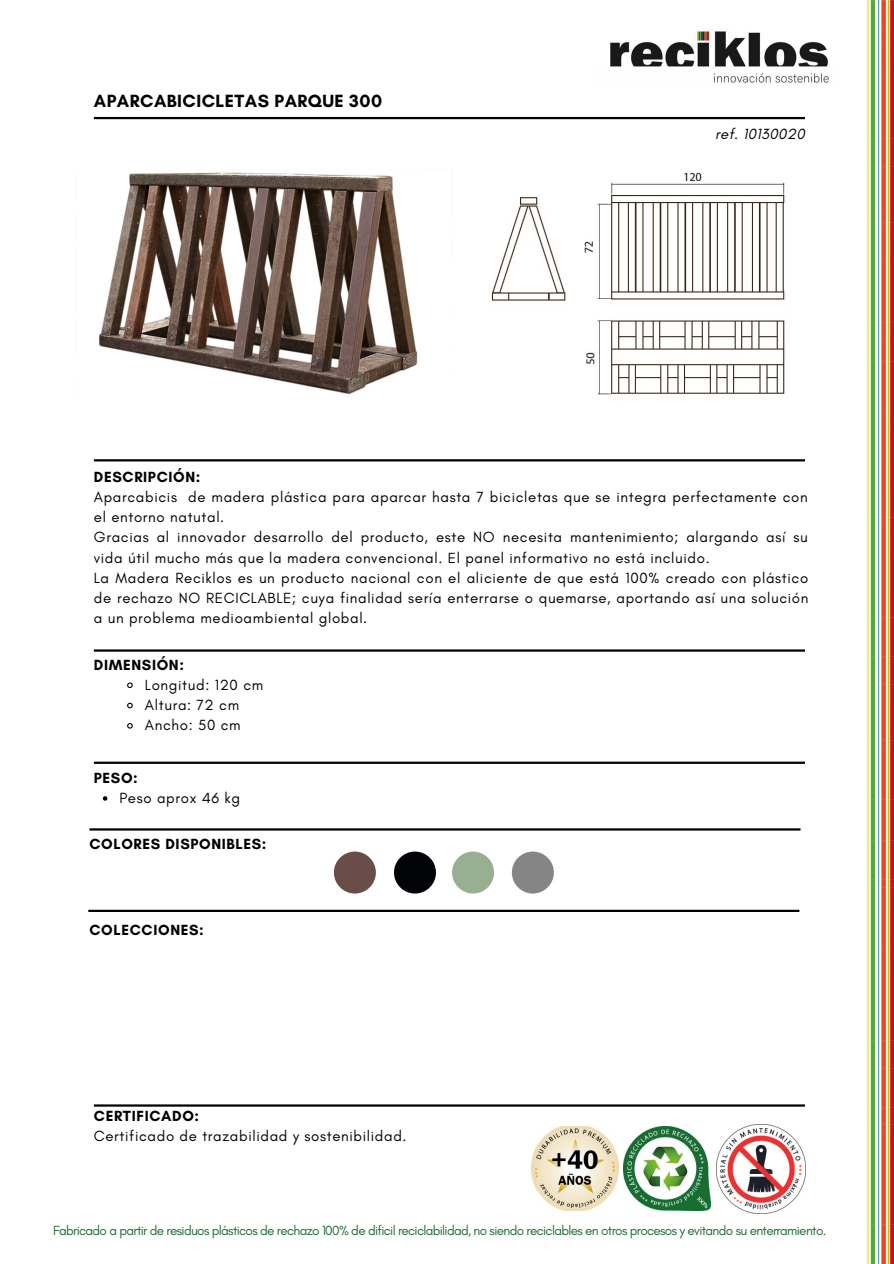
<style>
.page{position:relative;width:894px;height:1264px;background:#fff}
.page>*{position:absolute;margin:0;border:0;box-sizing:border-box;transform-origin:0 0}
.t1{font:700 18px "Glacial Indifference";letter-spacing:.025em;color:#000}
.t2{font:15px/20.2px "Glacial Indifference";letter-spacing:.045em;color:#000}
.t3{font:700 15px "Glacial Indifference";letter-spacing:.045em;color:#000}
.t4{font:italic 15px "Glacial Indifference";letter-spacing:.025em;color:#000}
.t5{font:13.5px "Glacial Indifference";letter-spacing:-.05em;color:#1d6e32}
</style>
<div class="page">
<img style="left:610px;top:31px;width:219px;height:52px">
<img style="left:867px;top:0;width:26px;height:41px">
<img style="left:867px;top:41px;width:26px;height:39px">
<img style="left:867px;top:80px;width:26px;height:41px">
<img style="left:867px;top:121px;width:26px;height:26px">
<img style="left:867px;top:147px;width:26px;height:40px">
<img style="left:867px;top:187px;width:26px;height:36px">
<img style="left:867px;top:223px;width:26px;height:41px">
<img style="left:867px;top:264px;width:26px;height:39px">
<img style="left:867px;top:303px;width:26px;height:40px">
<img style="left:867px;top:343px;width:26px;height:27px">
<img style="left:867px;top:370px;width:26px;height:40px">
<img style="left:867px;top:410px;width:26px;height:15px">
<img style="left:867px;top:425px;width:26px;height:39px">
<img style="left:867px;top:464px;width:26px;height:40px">
<img style="left:867px;top:504px;width:26px;height:14px">
<img style="left:867px;top:518px;width:26px;height:41px">
<img style="left:867px;top:559px;width:26px;height:79px">
<img style="left:867px;top:638px;width:26px;height:27px">
<img style="left:867px;top:665px;width:26px;height:40px">
<img style="left:867px;top:705px;width:26px;height:35px">
<img style="left:867px;top:740px;width:26px;height:41px">
<img style="left:867px;top:781px;width:26px;height:80px">
<img style="left:867px;top:861px;width:26px;height:27px">
<img style="left:867px;top:888px;width:26px;height:40px">
<img style="left:867px;top:928px;width:26px;height:15px">
<img style="left:867px;top:943px;width:26px;height:79px">
<img style="left:867px;top:1022px;width:26px;height:27px">
<img style="left:867px;top:1049px;width:26px;height:40px">
<img style="left:867px;top:1089px;width:26px;height:35px">
<img style="left:867px;top:1124px;width:26px;height:41px">
<img style="left:867px;top:1165px;width:26px;height:80px">
<img style="left:867px;top:1245px;width:26px;height:18px">
<hr style="left:94px;top:459px;width:710px;height:2px;background:#000">
<hr style="left:94px;top:649px;width:710px;height:2px;background:#000">
<hr style="left:94px;top:761px;width:710px;height:3px;background:#000">
<svg style="left:394px;top:866px;width:42px;height:28px"></svg>
<div style="left:394px;top:851px;width:42px;height:42px;background:#020307;border-radius:50%"></div>
<svg style="left:452px;top:866px;width:42px;height:28px"></svg>
<div style="left:452px;top:851px;width:42px;height:42px;background:#98af92;border-radius:50%"></div>
<svg style="left:333px;top:866px;width:43px;height:28px"></svg>
<div style="left:334px;top:851px;width:42px;height:42px;background:#684d49;border-radius:50%"></div>
<svg style="left:521px;top:853px;width:33px;height:41px"></svg>
<div style="left:511px;top:851px;width:42px;height:42px;background:#848584;border-radius:50%"></div>
<hr style="left:88px;top:909px;width:711px;height:3px;background:#000">
<hr style="left:89px;top:828px;width:711px;height:2px;background:#000">
<hr style="left:94px;top:1104px;width:710px;height:2px;background:#000">
<hr style="left:94px;top:117px;width:710px;height:2px;background:#000">
<img style="left:623px;top:1126px;width:87px;height:84px">
<img style="left:716px;top:1124px;width:89px;height:89px">
<img style="left:99px;top:172px;width:319px;height:222px">
<img style="left:531px;top:1126px;width:87px;height:84px">
<img style="left:491px;top:172px;width:294px;height:223px">
<svg style="left:127px;top:682px;width:6px;height:7px"></svg>
<svg style="left:127px;top:702px;width:6px;height:7px"></svg>
<svg style="left:127px;top:723px;width:6px;height:6px"></svg>
<svg style="left:103px;top:796px;width:4px;height:4px"></svg>
<p class="t1" style="left:94px;top:90px;width:290px">APARCABICICLETAS PARQUE 300</p>
<p class="t4" style="left:715px;top:125px;width:91px">ref. 10130020</p>
<p class="t3" style="left:94px;top:467px;width:108px">DESCRIPCIÓN:</p>
<p class="t2" style="left:94px;top:486px;width:716px">Aparcabicis de madera plástica para aparcar hasta 7 bicicletas que se integra perfectamente con el entorno natutal.<br>Gracias al innovador desarrollo del producto, este NO necesita mantenimiento; alargando así su vida útil mucho más que la madera convencional. El panel informativo no está incluido.<br>La Madera Reciklos es un producto nacional con el aliciente de que está 100% creado con plástico de rechazo NO RECICLABLE; cuya finalidad sería enterrarse o quemarse, aportando así una solución a un problema medioambiental global.</p>
<p class="t3" style="left:94px;top:655px;width:92px">DIMENSIÓN:</p>
<p class="t2" style="left:145px;top:674px;width:120px">Longitud: 120 cm<br>Altura: 72 cm<br>Ancho: 50 cm</p>
<p class="t3" style="left:94px;top:768px;width:45px">PESO:</p>
<p class="t2" style="left:119px;top:787px;width:122px">Peso aprox 46 kg</p>
<p class="t3" style="left:89px;top:835px;width:178px">COLORES DISPONIBLES:</p>
<p class="t3" style="left:89px;top:921px;width:116px">COLECCIONES:</p>
<p class="t3" style="left:94px;top:1106px;width:107px">CERTIFICADO:</p>
<p class="t2" style="left:94px;top:1125px;width:314px">Certificado de trazabilidad y sostenibilidad.</p>
<p class="t5" style="left:53px;top:1222px;width:774px">Fabricado a partir de residuos plásticos de rechazo 100% de dificil reciclabilidad, no siendo reciclables en otros procesos y evitando su enterramiento.</p>
</div>
